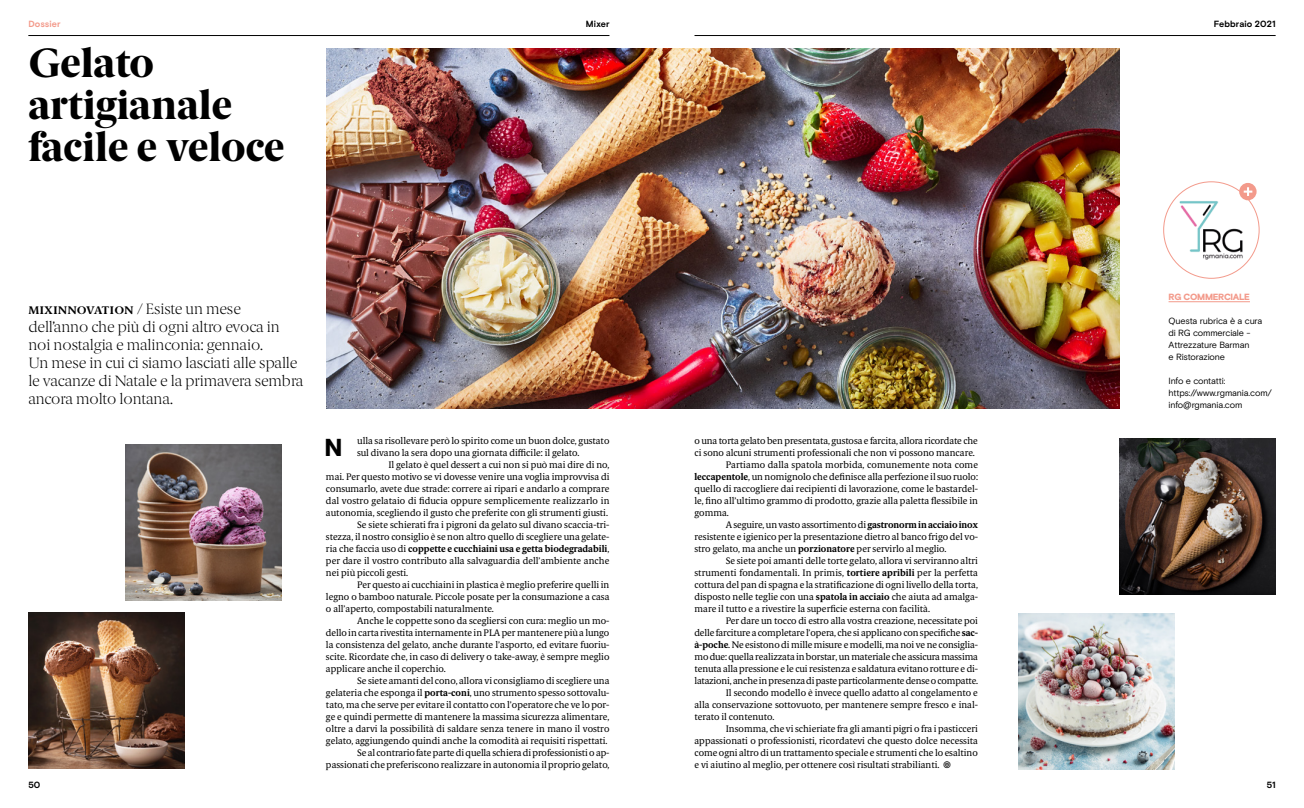
<style>
.page{position:relative;width:1304px;height:808px;background:#fff}
.page>*{position:absolute;margin:0;border:0;box-sizing:border-box;transform-origin:0 0}
.TITOLO_41_42_Berling{font:800 41px/42px "Berlingske Serif";color:#000}
.TXT-Capolettera{font:900 24.5px "Basis Grotesque Pro";color:#000}
.SOMMARIO_14_16_Berli{font:300 15px/18px "Berlingske Serif";color:#000}
.TXT-Corrente_9_5_12{font:9.5px/12px "Berlingske Serif Tx";color:#000;text-align:justify}
.TXT-Capolettera-2{font:9.5px/12px "Berlingske Serif Tx";color:#000}
.TXT_Box_Basis_9_12{font:9px/12px "Basis Grotesque Pro";letter-spacing:-.02em;color:#000}
.t1{font:700 9px "Basis Grotesque Pro";letter-spacing:.01em;color:#000}
.t2{font:900 9px "Basis Grotesque Pro";letter-spacing:-.035em;color:#f39a8b}
.t3{font:700 9px "Basis Grotesque Pro";letter-spacing:.01em;color:#f39a8b}
.s1{font-family:"Berlingske Serif D Bd";font-weight:400}
.s2{font-weight:700}
</style>
<div class="page">
<img style="left:1164px;top:182px;width:95px;height:96px">
<hr style="left:28px;top:35px;width:581px;height:1px;background:#000">
<hr style="left:694px;top:35px;width:582px;height:1px;background:#000">
<hr style="left:1169px;top:301px;width:81px;height:1px;background:#f39a8b">
<img style="left:327px;top:48px;width:793px;height:360px">
<svg style="left:1239px;top:183px;width:18px;height:17px"></svg>
<img style="left:126px;top:444px;width:156px;height:156px">
<img style="left:29px;top:612px;width:156px;height:156px">
<img style="left:1120px;top:438px;width:156px;height:156px">
<img style="left:1019px;top:613px;width:156px;height:156px">
<p class="t3" style="left:28px;top:19px;width:34px">Dossier</p>
<p class="t1" style="left:586px;top:19px;width:25px">Mixer</p>
<p class="t1" style="left:1214px;top:19px;width:63px">Febbraio 2021</p>
<p class="TITOLO_41_42_Berling" style="left:28px;top:42px;width:258px">Gelato artigianale facile e veloce</p>
<p class="SOMMARIO_14_16_Berli" style="left:28px;top:299px;width:276px"><span class="s1">mixinnovation</span> / Esiste un mese dell’anno che più di ogni altro evoca in noi nostalgia e malinconia: gennaio.<br>Un mese in cui ci siamo lasciati alle spalle le vacanze di Natale e la primavera sembra ancora molto lontana.</p>
<p class="TXT-Capolettera" style="left:324px;top:433px;width:20px">N</p>
<p class="TXT-Capolettera-2" style="left:357px;top:435px;width:254px">ulla sa risollevare però lo spirito come un buon dolce, gustato sul divano la sera dopo una giornata difficile: il gelato.</p>
<p class="TXT-Corrente_9_5_12" style="left:326px;top:459px;width:285px;text-indent:62px">Il gelato è quel dessert a cui non si può mai dire di no, mai. Per questo motivo se vi dovesse venire una voglia improvvisa di consumarlo, avete due strade: correre ai ripari e andarlo a comprare dal vostro gelataio di fiducia oppure semplicemente realizzarlo in autonomia, scegliendo il gusto che preferite con gli strumenti giusti.</p>
<p class="TXT-Corrente_9_5_12" style="left:326px;top:519px;width:285px;text-indent:31px">Se siete schierati fra i pigroni da gelato sul divano scaccia-tri&shy;stezza, il nostro consiglio è se non altro quello di scegliere una gelate&shy;ria che faccia uso di <span class="s2">coppette e cucchiaini usa e getta biodegradabili</span>, per dare il vostro contributo alla salvaguardia dell’ambiente anche nei più piccoli gesti.</p>
<p class="TXT-Corrente_9_5_12" style="left:326px;top:579px;width:285px;text-indent:31px">Per questo ai cucchiaini in plastica è meglio preferire quelli in legno o bamboo naturale. Piccole posate per la consumazione a casa o all’aperto, compostabili naturalmente.</p>
<p class="TXT-Corrente_9_5_12" style="left:326px;top:615px;width:285px;text-indent:31px">Anche le coppette sono da scegliersi con cura: meglio un mo&shy;dello in carta rivestita internamente in PLA per mantenere più a lungo la consistenza del gelato, anche durante l’asporto, ed evitare fuoriu&shy;scite. Ricordate che, in caso di delivery o take-away, è sempre meglio applicare anche il coperchio.</p>
<p class="TXT-Corrente_9_5_12" style="left:326px;top:675px;width:285px;text-indent:31px">Se siete amanti del cono, allora vi consigliamo di scegliere una gelateria che esponga il <span class="s2">porta-coni</span>, uno strumento spesso sottovalu&shy;tato, ma che serve per evitare il contatto con l’operatore che ve lo por&shy;ge e quindi permette di mantenere la massima sicurezza alimentare, oltre a darvi la possibilità di saldare senza tenere in mano il vostro gelato, aggiungendo quindi anche la comodità ai requisiti rispettati.</p>
<p class="TXT-Corrente_9_5_12" style="left:326px;top:747px;width:285px;text-align:right">Se al contrario fate parte di quella schiera di professionisti o ap&shy;passionati che preferiscono realizzare in autonomia il proprio gelato,</p>
<p class="TXT-Corrente_9_5_12" style="left:694px;top:435px;width:285px">o una torta gelato ben presentata, gustosa e farcita, allora ricordate che ci sono alcuni strumenti professionali che non vi possono mancare.</p>
<p class="TXT-Corrente_9_5_12" style="left:694px;top:459px;width:285px;text-indent:31px">Partiamo dalla spatola morbida, comunemente nota come <span class="s2">leccapentole</span>, un nomignolo che definisce alla perfezione il suo ruolo: quello di raccogliere dai recipienti di lavorazione, come le bastardel&shy;le, fino all’ultimo grammo di prodotto, grazie alla paletta flessibile in gomma.</p>
<p class="TXT-Corrente_9_5_12" style="left:694px;top:519px;width:285px;text-indent:31px">A seguire, un vasto assortimento di <span class="s2">gastronorm in acciaio inox </span>resistente e igienico per la presentazione dietro al banco frigo del vo&shy;stro gelato, ma anche un <span class="s2">porzionatore</span> per servirlo al meglio.</p>
<p class="TXT-Corrente_9_5_12" style="left:694px;top:555px;width:285px;text-indent:31px">Se siete poi amanti delle torte gelato, allora vi serviranno altri strumenti fondamentali. In primis, <span class="s2">tortiere apribili</span> per la perfetta cottura del pan di spagna e la stratificazione di ogni livello della torta, disposto nelle teglie con una <span class="s2">spatola in acciaio</span> che aiuta ad amalga&shy;mare il tutto e a rivestire la superficie esterna con facilità.</p>
<p class="TXT-Corrente_9_5_12" style="left:694px;top:615px;width:285px;text-indent:31px">Per dare un tocco di estro alla vostra creazione, necessitate poi delle farciture a completare l’opera, che si applicano con specifiche <span class="s2">sac&shy;à-poche</span>. Ne esistono di mille misure e modelli, ma noi ve ne consiglia&shy;mo due: quella realizzata in borstar, un materiale che assicura massima tenuta alla pressione e le cui resistenza e saldatura evitano rotture e di&shy;latazioni, anche in presenza di paste particolarmente dense o compatte.</p>
<p class="TXT-Corrente_9_5_12" style="left:694px;top:687px;width:285px;text-indent:31px">Il secondo modello è invece quello adatto al congelamento e alla conservazione sottovuoto, per mantenere sempre fresco e inal&shy;terato il contenuto.</p>
<p class="TXT-Corrente_9_5_12" style="left:694px;top:723px;width:285px;text-indent:31px">Insomma, che vi schieriate fra gli amanti pigri o fra i pasticceri appassionati o professionisti, ricordatevi che questo dolce necessita come ogni altro di un trattamento speciale e strumenti che lo esaltino e vi aiutino al meglio, per ottenere così risultati strabilianti. ❁</p>
<p class="t2" style="left:1169px;top:292px;width:83px">RG COMMERCIALE</p>
<p class="TXT_Box_Basis_9_12" style="left:1169px;top:315px;width:95px">Questa rubrica è a cura di RG commerciale -</p>
<p class="TXT_Box_Basis_9_12" style="left:1169px;top:339px;width:82px">Attrezzature Barman e Ristorazione</p>
<p class="TXT_Box_Basis_9_12" style="left:1169px;top:375px;width:58px">Info e contatti:</p>
<p class="TXT_Box_Basis_9_12" style="left:1169px;top:387px;width:105px">https://www.rgmania.com/</p>
<p class="TXT_Box_Basis_9_12" style="left:1169px;top:399px;width:75px">info@rgmania.com</p>
<p class="t1" style="left:28px;top:779px;width:13px">50</p>
<p class="t1" style="left:1267px;top:779px;width:10px">51</p>
</div>
